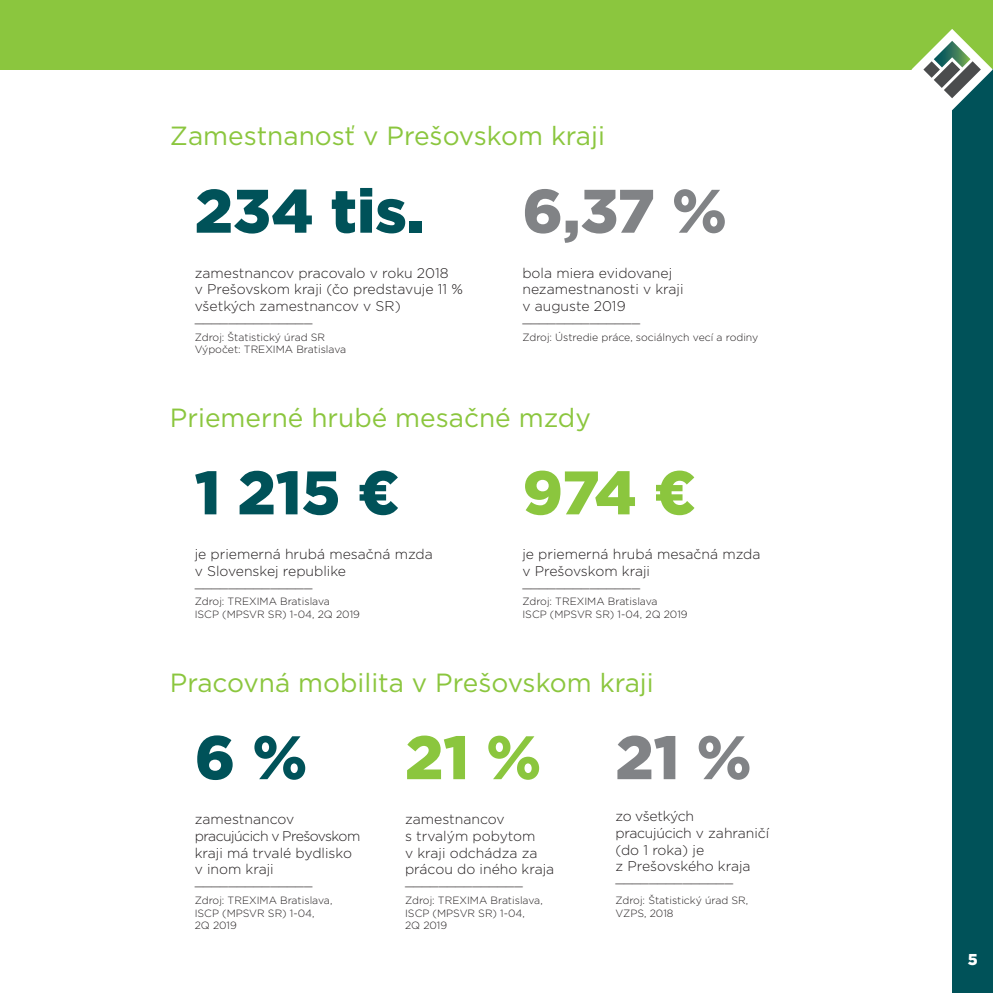
<style>
.page{position:relative;width:993px;height:993px;background:#fff}
.page>*{position:absolute;margin:0;border:0;box-sizing:border-box;transform-origin:0 0}
.t1{font:900 61.25px "Gotham";color:#005259}
.t2{font:900 61.25px "Gotham";color:#818386}
.t3{font:900 61.25px "Gotham";color:#8bc63e}
.t4{font:26.25px "Gotham";color:#8bc63e}
.t5{font:900 15.75px "Gotham";color:#fff}
.t6{font:300 14px/16.8px "Gotham";color:#231f20}
.t7{font:300 14px/16.8px "Gotham";letter-spacing:-.02em;color:#231f20}
.t8{font:300 10.5px/12.6px "Gotham";color:#231f20}
</style>
<div class="page">
<div style="left:0;top:0;width:992px;height:69px;background:#8bc63e"></div>
<div style="left:951px;top:69px;width:41px;height:923px;background:#005259"></div>
<svg style="left:911px;top:29px;width:81px;height:81px"></svg>
<p class="t4" style="left:170px;top:119px;width:436px">Zamestnanosť v Prešovskom kraji</p>
<p class="t1" style="left:195px;top:169px;width:231px">234 tis.</p>
<p class="t2" style="left:522px;top:169px;width:206px">6,37 %</p>
<p class="t6" style="left:195px;top:264px;width:270px">zamestnancov pracovalo v roku 2018<br>v Prešovskom kraji (čo predstavuje 11 % všetkých zamestnancov v SR)</p>
<p class="t6" style="left:195px;top:308px;width:119px">______________</p>
<p class="t6" style="left:522px;top:264px;width:162px">bola miera evidovanej nezamestnanosti v kraji v auguste 2019</p>
<p class="t6" style="left:522px;top:308px;width:119px">______________</p>
<p class="t8" style="left:195px;top:330px;width:132px">Zdroj: Štatistický úrad SR</p>
<p class="t8" style="left:195px;top:343px;width:153px">Výpočet: TREXIMA Bratislava</p>
<p class="t8" style="left:522px;top:330px;width:237px">Zdroj: Ústredie práce, sociálnych vecí a rodiny</p>
<p class="t4" style="left:170px;top:400px;width:422px">Priemerné hrubé mesačné mzdy</p>
<p class="t1" style="left:195px;top:450px;width:206px">1 215 €</p>
<p class="t3" style="left:522px;top:450px;width:174px">974 €</p>
<p class="t6" style="left:195px;top:545px;width:239px">je priemerná hrubá mesačná mzda v Slovenskej republike</p>
<p class="t6" style="left:195px;top:572px;width:119px">______________</p>
<p class="t6" style="left:522px;top:545px;width:239px">je priemerná hrubá mesačná mzda v Prešovskom kraji</p>
<p class="t6" style="left:522px;top:572px;width:119px">______________</p>
<p class="t8" style="left:195px;top:595px;width:167px">Zdroj: TREXIMA Bratislava<br>ISCP (MPSVR SR) 1-04, 2Q 2019</p>
<p class="t8" style="left:522px;top:595px;width:167px">Zdroj: TREXIMA Bratislava<br>ISCP (MPSVR SR) 1-04, 2Q 2019</p>
<p class="t4" style="left:170px;top:665px;width:485px">Pracovná mobilita v Prešovskom kraji</p>
<p class="t1" style="left:195px;top:715px;width:114px">6 %</p>
<p class="t3" style="left:405px;top:715px;width:138px">21 %</p>
<p class="t2" style="left:615px;top:715px;width:138px">21 %</p>
<p class="t6" style="left:195px;top:810px;width:167px">zamestnancov pracujúcich v Prešovskom kraji má trvalé bydlisko v inom kraji</p>
<p class="t6" style="left:195px;top:870px;width:119px">______________</p>
<p class="t7" style="left:615px;top:806px;width:155px">zo všetkých pracujúcich v zahraničí (do 1 roka) je<br>z Prešovského kraja</p>
<p class="t6" style="left:615px;top:867px;width:119px">______________</p>
<p class="t6" style="left:405px;top:810px;width:151px">zamestnancov<br>s trvalým pobytom<br>v kraji odchádza za prácou do iného kraja</p>
<p class="t6" style="left:405px;top:870px;width:119px">______________</p>
<p class="t8" style="left:195px;top:893px;width:139px">Zdroj: TREXIMA Bratislava,<br>ISCP (MPSVR SR) 1-04,<br>2Q 2019</p>
<p class="t8" style="left:405px;top:893px;width:139px">Zdroj: TREXIMA Bratislava,<br>ISCP (MPSVR SR) 1-04,<br>2Q 2019</p>
<p class="t8" style="left:615px;top:893px;width:134px">Zdroj: Štatistický úrad SR,<br>VZPS, 2018</p>
<p class="t5" style="left:967px;top:948px;width:11px">5</p>
</div>
